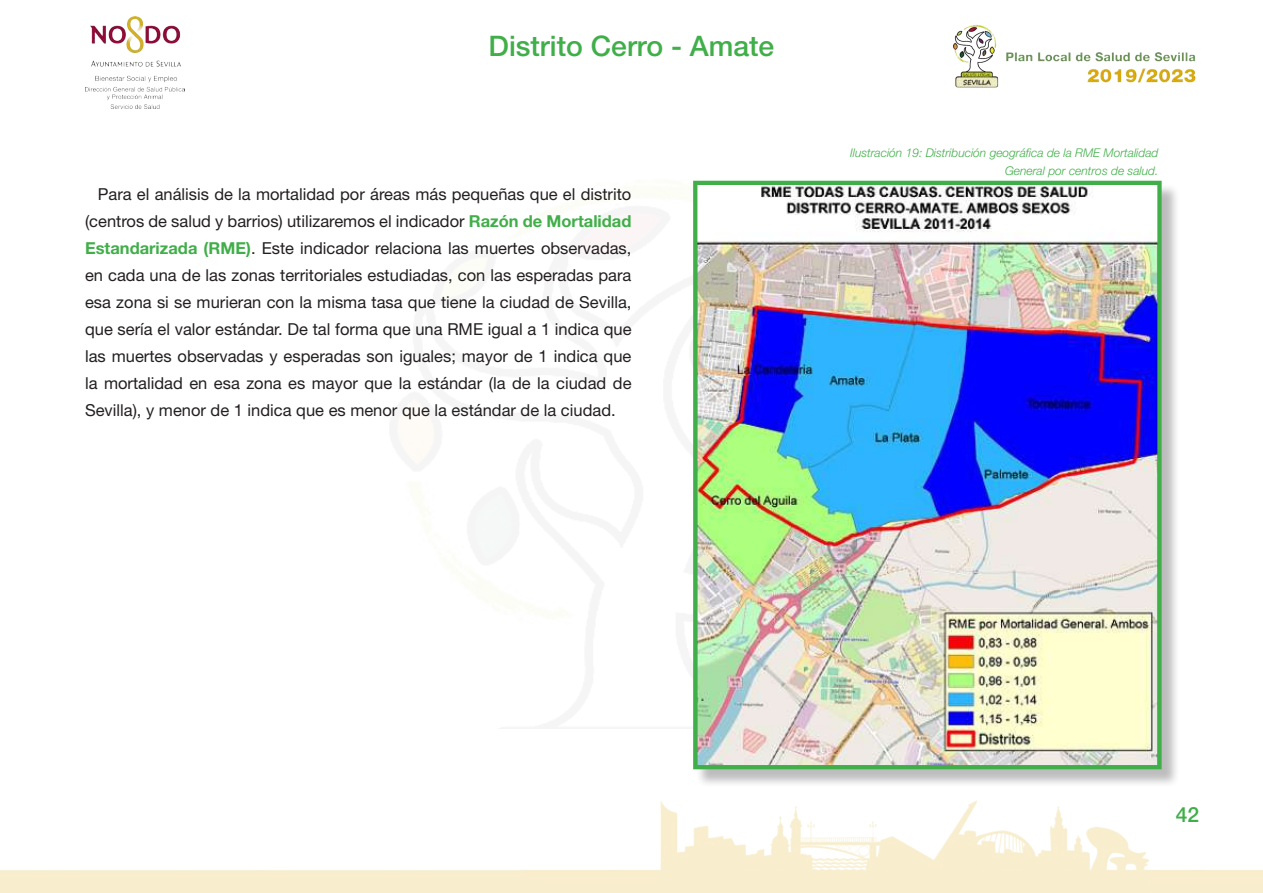
<style>
.page{position:relative;width:1263px;height:893px;background:#fff}
.page>*{position:absolute;margin:0;border:0;box-sizing:border-box;transform-origin:0 0}
.t1{font:500 28.35px "Helvetica Neue LT Std";color:#40ae49}
.t2{font:500 21px "Helvetica Neue LT Std";color:#40ae49}
.t3{font:16.5px/27px "Helvetica Neue LT Std";color:#231f20;text-align:justify}
.t4{font:italic 300 12px/18px "Helvetica Neue LT Std";color:#40ae49;text-align:right}
.s1{font-weight:700;color:#40ae49}
</style>
<div class="page">
<img style="left:0;top:800px;width:1263px;height:93px">
<div style="left:722px;top:871px;width:424px;height:22px;background:#f8eecd"></div>
<img style="left:953px;top:24px;width:243px;height:64px">
<img style="left:85px;top:16px;width:100px;height:92px">
<div style="left:695px;top:183px;width:485px;height:605px;background:#231f20;opacity:.3"></div>
<img style="left:698px;top:186px;width:458px;height:578px">
<div style="left:693px;top:181px;width:468px;height:588px;border:4px solid #40ae49"></div>
<h1 class="t1" style="left:489px;top:29px;width:287px">Distrito Cerro - Amate</h1>
<p class="t3" style="left:85px;top:181px;width:548px;text-indent:13px">Para el análisis de la mortalidad por áreas más pequeñas que el distrito (centros de salud y barrios) utilizaremos el indicador <span class="s1">Razón de Mortalidad Estandarizada (RME)</span>. Este indicador relaciona las muertes observadas, en cada una de las zonas territoriales estudiadas, con las esperadas para esa zona si se murieran con la misma tasa que tiene la ciudad de Sevilla, que sería el valor estándar. De tal forma que una RME igual a 1 indica que las muertes observadas y esperadas son iguales; mayor de 1 indica que la mortalidad en esa zona es mayor que la estándar (la de la ciudad de Sevilla), y menor de 1 indica que es menor que la estándar de la ciudad.</p>
<p class="t4" style="left:850px;top:144px;width:310px">Ilustración 19: Distribución geográfica de la RME Mortalidad<br>General por centros de salud.</p>
<p class="t2" style="left:1176px;top:802px;width:25px">42</p>
</div>
